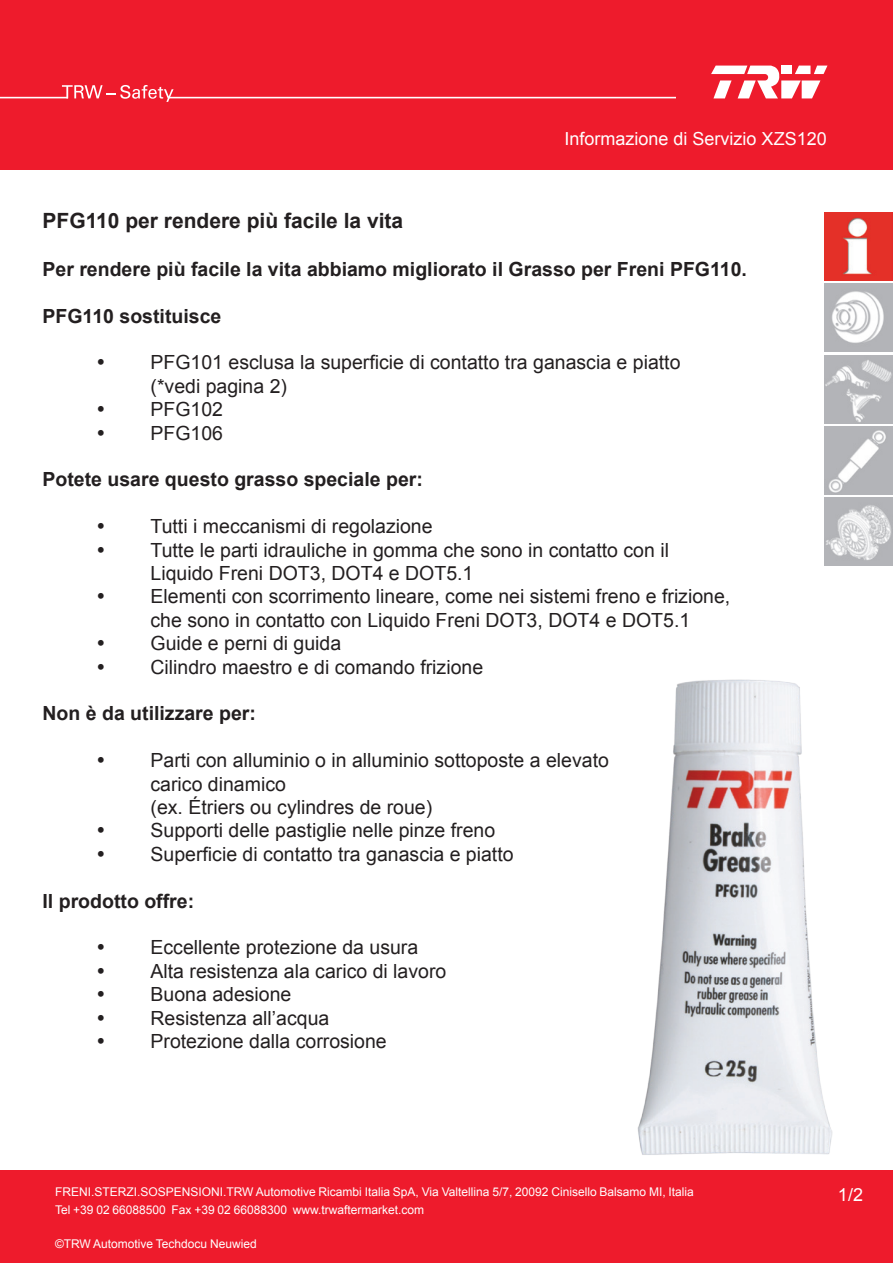
<style>
.page{position:relative;width:893px;height:1263px;background:#ee1b2c}
.page>*{position:absolute;margin:0;border:0;box-sizing:border-box;transform-origin:0 0}
.t1{font:700 21px "Arial";color:#231f20}
.Haupt_Block_ohne_Tre{font:19.5px/23.4px "Arial";color:#231f20}
.Haupt_Block_ohne_Tre-2{font:700 19.5px "Arial";color:#231f20}
.t2{font:18px "Arial";color:#fff}
.Body_copy{font:12px "Arial";color:#fff}
</style>
<div class="page">
<div style="left:0;top:171px;width:893px;height:999px;background:#fff"></div>
<svg style="left:62px;top:85px;width:112px;height:17px"></svg>
<hr style="left:0;top:97px;width:68px;height:1px;background:#fff">
<hr style="left:168px;top:97px;width:507px;height:1px;background:#fff">
<svg style="left:711px;top:66px;width:116px;height:32px"></svg>
<img style="left:825px;top:213px;width:68px;height:68px">
<img style="left:825px;top:284px;width:68px;height:68px">
<img style="left:825px;top:355px;width:68px;height:68px">
<img style="left:825px;top:426px;width:68px;height:68px">
<img style="left:825px;top:497px;width:68px;height:68px">
<img style="left:637px;top:679px;width:195px;height:476px">
<p class="t2" style="left:565px;top:127px;width:264px">Informazione di Servizio XZS120</p>
<p class="t1" style="left:43px;top:207px;width:362px">PFG110 per rendere più facile la vita</p>
<p class="Haupt_Block_ohne_Tre-2" style="left:43px;top:256px;width:706px">Per rendere più facile la vita abbiamo migliorato il Grasso per Freni PFG110.</p>
<p class="Haupt_Block_ohne_Tre-2" style="left:43px;top:303px;width:180px">PFG110 sostituisce</p>
<p class="Haupt_Block_ohne_Tre" style="left:151px;top:351px;width:532px;text-indent:-54px">• PFG101 esclusa la superficie di contatto tra ganascia e piatto (*vedi pagina 2)</p>
<p class="Haupt_Block_ohne_Tre" style="left:97px;top:398px;width:128px">• PFG102</p>
<p class="Haupt_Block_ohne_Tre" style="left:97px;top:421px;width:128px">• PFG106</p>
<p class="Haupt_Block_ohne_Tre-2" style="left:43px;top:467px;width:382px">Potete usare questo grasso speciale per:</p>
<p class="Haupt_Block_ohne_Tre" style="left:97px;top:515px;width:338px">• Tutti i meccanismi di regolazione</p>
<p class="Haupt_Block_ohne_Tre" style="left:151px;top:538px;width:520px;text-indent:-54px">• Tutte le parti idrauliche in gomma che sono in contatto con il<br>Liquido Freni DOT3, DOT4 e DOT5.1</p>
<p class="Haupt_Block_ohne_Tre" style="left:151px;top:585px;width:581px;text-indent:-54px">• Elementi con scorrimento lineare, come nei sistemi freno e frizione, che sono in contatto con Liquido Freni DOT3, DOT4 e DOT5.1</p>
<p class="Haupt_Block_ohne_Tre" style="left:97px;top:632px;width:246px">• Guide e perni di guida</p>
<p class="Haupt_Block_ohne_Tre" style="left:97px;top:655px;width:388px">• Cilindro maestro e di comando frizione</p>
<p class="Haupt_Block_ohne_Tre-2" style="left:43px;top:701px;width:215px">Non è da utilizzare per:</p>
<p class="Haupt_Block_ohne_Tre" style="left:151px;top:749px;width:460px;text-indent:-54px">• Parti con alluminio o in alluminio sottoposte a elevato carico dinamico<br>(ex. Étriers ou cylindres de roue)</p>
<p class="Haupt_Block_ohne_Tre" style="left:97px;top:819px;width:400px">• Supporti delle pastiglie nelle pinze freno</p>
<p class="Haupt_Block_ohne_Tre" style="left:97px;top:842px;width:419px">• Superficie di contatto tra ganascia e piatto</p>
<p class="Haupt_Block_ohne_Tre-2" style="left:43px;top:888px;width:153px">Il prodotto offre:</p>
<p class="Haupt_Block_ohne_Tre" style="left:97px;top:936px;width:323px">• Eccellente protezione da usura</p>
<p class="Haupt_Block_ohne_Tre" style="left:97px;top:959px;width:351px">• Alta resistenza ala carico di lavoro</p>
<p class="Haupt_Block_ohne_Tre" style="left:97px;top:983px;width:196px">• Buona adesione</p>
<p class="Haupt_Block_ohne_Tre" style="left:97px;top:1006px;width:234px">• Resistenza all’acqua</p>
<p class="Haupt_Block_ohne_Tre" style="left:97px;top:1030px;width:292px">• Protezione dalla corrosione</p>
<p class="Body_copy" style="left:55px;top:1184px;width:640px">FRENI.STERZI.SOSPENSIONI.TRW Automotive Ricambi Italia SpA, Via Valtellina 5/7, 20092 Cinisello Balsamo MI, Italia</p>
<p class="t2" style="left:838px;top:1183px;width:27px">1/2</p>
<p class="Body_copy" style="left:55px;top:1201px;width:371px">Tel +39 02 66088500 Fax +39 02 66088300 www.trwaftermarket.com</p>
<p class="Body_copy" style="left:55px;top:1236px;width:203px">©TRW Automotive Techdocu Neuwied</p>
</div>
